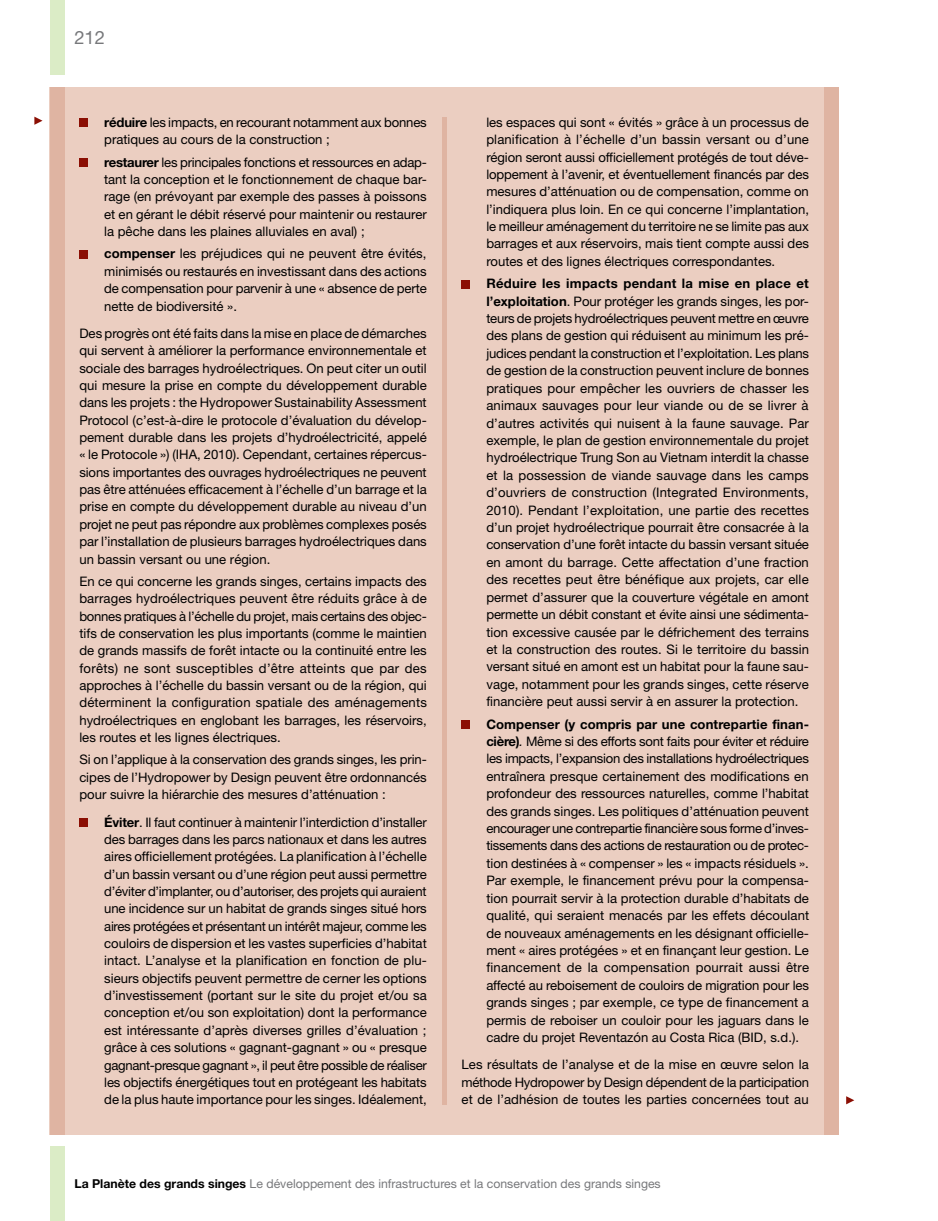
<style>
.page{position:relative;width:938px;height:1221px;background:#fff}
.page>*{position:absolute;margin:0;border:0;box-sizing:border-box;transform-origin:0 0}
.t1{font:18.38px "Helvetica Neue";color:#77787b}
.t2{font:13.12px/17.3px "Helvetica Neue";color:#000;text-align:justify}
.t3{font:12.25px "Helvetica Neue";color:#77787b}
.s1{font-weight:700}
.s2{font-style:italic}
.s3{font-weight:700;color:#000}
</style>
<div class="page">
<div style="left:50px;top:0;width:14px;height:74px;background:#dbecc6"></div>
<div style="left:50px;top:1146px;width:14px;height:74px;background:#dbecc6"></div>
<div style="left:50px;top:87px;width:788px;height:1047px;background:#ebcec1"></div>
<div style="left:79px;top:119px;width:9px;height:8px;background:#8b0f04"></div>
<div style="left:79px;top:158px;width:9px;height:9px;background:#8b0f04"></div>
<div style="left:79px;top:250px;width:9px;height:8px;background:#8b0f04"></div>
<div style="left:79px;top:818px;width:9px;height:8px;background:#8b0f04"></div>
<div style="left:461px;top:280px;width:8px;height:8px;background:#8b0f04"></div>
<div style="left:461px;top:720px;width:8px;height:8px;background:#8b0f04"></div>
<div style="left:50px;top:87px;width:14px;height:1047px;background:#dfb4a2"></div>
<div style="left:823px;top:87px;width:15px;height:1047px;background:#dfb4a2"></div>
<svg style="left:34px;top:116px;width:9px;height:9px"></svg>
<div style="left:441px;top:117px;width:5px;height:987px;background:#dfb4a2"></div>
<svg style="left:846px;top:1096px;width:9px;height:9px"></svg>
<h1 class="t1" style="left:74px;top:26px;width:32px">212</h1>
<p class="t2" style="left:104px;top:113px;width:324px"><span class="s1">réduire</span> les impacts, en recourant notamment aux bonnes pratiques au cours de la construction ;</p>
<p class="t2" style="left:104px;top:153px;width:324px"><span class="s1">restaurer</span> les principales fonctions et ressources en adap&shy;tant la conception et le fonctionnement de chaque bar&shy;rage (en prévoyant par exemple des passes à poissons et en gérant le débit réservé pour maintenir ou restaurer la pêche dans les plaines alluviales en aval) ;</p>
<p class="t2" style="left:104px;top:245px;width:324px"><span class="s1">compenser</span> les préjudices qui ne peuvent être évités, minimisés ou restaurés en investissant dans des actions de compensation pour parvenir à une « absence de perte nette de biodiversité ».</p>
<p class="t2" style="left:79px;top:324px;width:349px">Des progrès ont été faits dans la mise en place de démarches qui servent à améliorer la performance environnementale et sociale des barrages hydroélectriques. On peut citer un outil qui mesure la prise en compte du développement durable dans les projets : the Hydropower Sustainability Assessment Protocol (c’est-à-dire le protocole d’évaluation du dévelop&shy;pement durable dans les projets d’hydroélectricité, appelé « le Protocole ») (IHA, 2010). Cependant, certaines répercus&shy;sions importantes des ouvrages hydroélectriques ne peuvent pas être atténuées efficacement à l’échelle d’un barrage et la prise en compte du développement durable au niveau d’un projet ne peut pas répondre aux problèmes complexes posés par l’installation de plusieurs barrages hydroélectriques dans un bassin versant ou une région.</p>
<p class="t2" style="left:79px;top:572px;width:349px">En ce qui concerne les grands singes, certains impacts des barrages hydroélectriques peuvent être réduits grâce à de bonnes pratiques à l’échelle du projet, mais certains des objec&shy;tifs de conservation les plus importants (comme le maintien de grands massifs de forêt intacte ou la continuité entre les forêts) ne sont susceptibles d’être atteints que par des approches à l’échelle du bassin versant ou de la région, qui déterminent la configuration spatiale des aménagements hydroélectriques en englobant les barrages, les réservoirs, les routes et les lignes électriques.</p>
<p class="t2" style="left:79px;top:750px;width:349px">Si on l’applique à la conservation des grands singes, les prin&shy;cipes de l’Hydropower by Design peuvent être ordonnancés pour suivre la hiérarchie des mesures d’atténuation :</p>
<p class="t2" style="left:104px;top:813px;width:324px"><span class="s1">Éviter</span>. Il faut continuer à maintenir l’interdiction d’installer des barrages dans les parcs nationaux et dans les autres aires officiellement protégées. La planification à l’échelle d’un bassin versant ou d’une région peut aussi permettre d’éviter d’implanter, ou d’autoriser, des projets qui auraient une incidence sur un habitat de grands singes situé hors aires protégées et présentant un intérêt majeur, comme les couloirs de dispersion et les vastes superficies d’habitat intact. L’analyse et la planification en fonction de plu&shy;sieurs objectifs peuvent permettre de cerner les options d’investissement (portant sur le site du projet et/ou sa conception et/ou son exploitation) dont la performance est intéressante d’après diverses grilles d’évaluation ; grâce à ces solutions « gagnant-gagnant » ou « presque gagnant-presque gagnant », il peut être possible de réaliser les objectifs énergétiques tout en protégeant les habitats de la plus haute importance pour les singes. Idéalement,</p>
<p class="t2" style="left:486px;top:113px;width:324px">les espaces qui sont « évités » grâce à un processus de planification à l’échelle d’un bassin versant ou d’une région seront aussi officiellement protégés de tout déve&shy;loppement à l’avenir, et éventuellement financés par des mesures d’atténuation ou de compensation, comme on l’indiquera plus loin. En ce qui concerne l’implantation, le meilleur aménagement du territoire ne se limite pas aux barrages et aux réservoirs, mais tient compte aussi des routes et des lignes électriques correspondantes.</p>
<p class="t2" style="left:486px;top:275px;width:324px"><span class="s1">Réduire les impacts pendant la mise en place et l’exploitation</span>. Pour protéger les grands singes, les por&shy;teurs de projets hydroélectriques peuvent mettre en œuvre des plans de gestion qui réduisent au minimum les pré&shy;judices pendant la construction et l’exploitation. Les plans de gestion de la construction peuvent inclure de bonnes pratiques pour empêcher les ouvriers de chasser les animaux sauvages pour leur viande ou de se livrer à d’autres activités qui nuisent à la faune sauvage. Par exemple, le plan de gestion environnementale du projet hydroélectrique Trung Son au Vietnam interdit la chasse et la possession de viande sauvage dans les camps d’ouvriers de construction (Integrated Environments, 2010). Pendant l’exploitation, une partie des recettes d’un projet hydroélectrique pourrait être consacrée à la conservation d’une forêt intacte du bassin versant située en amont du barrage. Cette affectation d’une fraction des recettes peut être bénéfique aux projets, car elle permet d’assurer que la couverture végétale en amont permette un débit constant et évite ainsi une sédimenta&shy;tion excessive causée par le défrichement des terrains et la construction des routes. Si le territoire du bassin versant situé en amont est un habitat pour la faune sau&shy;vage, notamment pour les grands singes, cette réserve financière peut aussi servir à en assurer la protection.</p>
<p class="t2" style="left:486px;top:715px;width:324px"><span class="s1">Compenser (y compris par une contrepartie finan&shy;cière)</span><span class="s2">.</span> Même si des efforts sont faits pour éviter et réduire les impacts, l’expansion des installations hydroélectriques entraînera presque certainement des modifications en profondeur des ressources naturelles, comme l’habitat des grands singes. Les politiques d’atténuation peuvent encourager une contrepartie financière sous forme d’inves&shy;tissements dans des actions de restauration ou de protec&shy;tion destinées à « compenser » les « impacts résiduels ».<br>Par exemple, le financement prévu pour la compensa&shy;tion pourrait servir à la protection durable d’habitats de qualité, qui seraient menacés par les effets découlant de nouveaux aménagements en les désignant officielle&shy;ment « aires protégées » et en finançant leur gestion. Le financement de la compensation pourrait aussi être affecté au reboisement de couloirs de migration pour les grands singes ; par exemple, ce type de financement a permis de reboiser un couloir pour les jaguars dans le cadre du projet Reventazón au Costa Rica (BID, s.d.).</p>
<p class="t2" style="left:461px;top:1055px;width:349px">Les résultats de l’analyse et de la mise en œuvre selon la méthode Hydropower by Design dépendent de la participation et de l’adhésion de toutes les parties concernées tout au</p>
<p class="t3" style="left:74px;top:1176px;width:588px"><span class="s3">La Planète des grands singes</span> Le développement des infrastructures et la conservation des grands singes</p>
</div>
